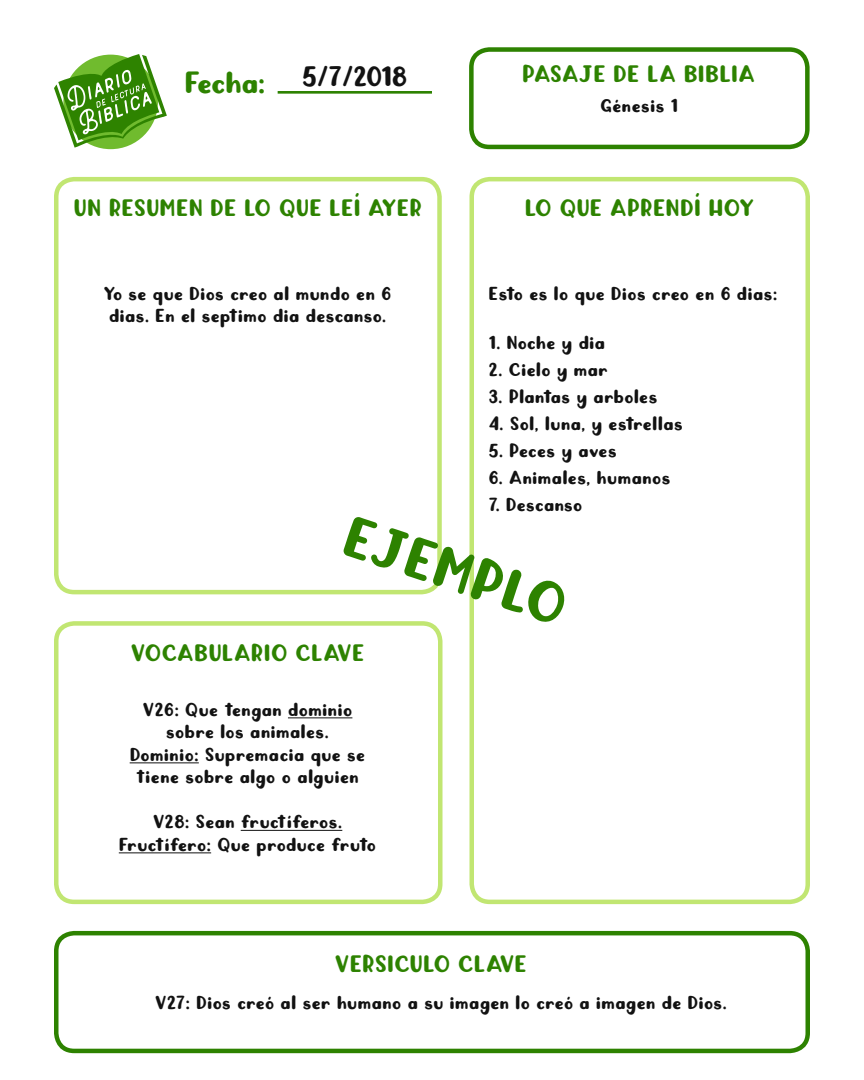
<style>
.page{position:relative;width:864px;height:1080px;background:#fff}
.page>*{position:absolute;margin:0;border:0;box-sizing:border-box;transform-origin:0 0}
.t1{font:69px "KH Prince Rollick Regular";color:#2d8200}
.t2{font:36.75px "KH Prince Rollick Regular";letter-spacing:-.035em;color:#2d8200}
.t3{font:33.6px "KH Prince Rollick Regular";color:#121212}
.t4{font:28.5px "KH Prince Rollick Regular";color:#2d8200}
.t5{font:22.5px/22.5px "KH Prince Rollick Regular";color:#121212}
.t6{font:22.5px "KH Prince Rollick Regular";letter-spacing:-.02em;color:#121212}
</style>
<div class="page">
<hr style="left:288px;top:717px;width:64px;height:1px;background:#121212">
<hr style="left:130px;top:762px;width:69px;height:1px;background:#121212">
<hr style="left:241px;top:830px;width:101px;height:1px;background:#121212">
<hr style="left:119px;top:852px;width:92px;height:1px;background:#121212">
<div style="left:54px;top:931px;width:756px;height:122px;border:4px solid #2d8200;border-radius:18px"></div>
<div style="left:469px;top:47px;width:341px;height:102px;border:4px solid #2d8200;border-radius:18px"></div>
<div style="left:54px;top:177px;width:388px;height:417px;border:4px solid #c1e672;border-radius:18px"></div>
<div style="left:54px;top:621px;width:389px;height:283px;border:4px solid #c1e672;border-radius:18px"></div>
<div style="left:469px;top:177px;width:341px;height:727px;border:4px solid #c1e672;border-radius:18px"></div>
<svg style="left:54px;top:54px;width:113px;height:94px"></svg>
<hr style="left:278px;top:91px;width:154px;height:3px;background:#2d8200">
<p class="t2" style="left:184px;top:53px;width:83px">Fecha:</p>
<p class="t4" style="left:522px;top:50px;width:234px">PASAJE DE LA BIBLIA</p>
<p class="t3" style="left:302px;top:49px;width:107px">5/7/2018</p>
<p class="t5" style="left:600px;top:93px;width:79px">Génesis 1</p>
<p class="t4" style="left:74px;top:185px;width:350px">UN RESUMEN DE LO QUE LEÍ AYER</p>
<p class="t4" style="left:525px;top:184px;width:231px">LO QUE APRENDÍ HOY</p>
<p class="t5" style="left:104px;top:281px;width:289px">Yo se que Dios creo al mundo en 6 dias. En el septimo dia descanso.</p>
<p class="t5" style="left:488px;top:281px;width:291px">Esto es lo que Dios creo en 6 dias:</p>
<p class="t5" style="left:488px;top:330px;width:118px">1. Noche y dia</p>
<p class="t5" style="left:488px;top:357px;width:121px">2. Cielo y mar</p>
<p class="t5" style="left:488px;top:384px;width:171px">3. Plantas y arboles</p>
<p class="t5" style="left:488px;top:411px;width:196px">4. Sol, luna, y estrellas</p>
<p class="t6" style="left:488px;top:432px;width:130px">5. Peces y aves</p>
<p class="t5" style="left:488px;top:465px;width:184px">6. Animales, humanos</p>
<p class="t5" style="left:488px;top:492px;width:96px">7. Descanso</p>
<p class="t1" style="left:362px;top:482px;width:234px;rotate:18deg">EJEMPLO</p>
<p class="t4" style="left:130px;top:630px;width:236px">VOCABULARIO CLAVE</p>
<p class="t5" style="left:143px;top:697px;width:211px">V26: Que tengan dominio</p>
<p class="t5" style="left:166px;top:719px;width:165px">sobre los animales.</p>
<p class="t5" style="left:130px;top:742px;width:237px">Dominio: Supremacia que se</p>
<p class="t5" style="left:136px;top:764px;width:225px">tiene sobre algo o alguien</p>
<p class="t5" style="left:153px;top:809px;width:191px">V28: Sean fructíferos.</p>
<p class="t5" style="left:119px;top:832px;width:259px">Fructífero: Que produce fruto</p>
<p class="t4" style="left:335px;top:940px;width:194px">VERSICULO CLAVE</p>
<p class="t5" style="left:155px;top:990px;width:574px">V27: Dios creó al ser humano a su imagen lo creó a imagen de Dios.</p>
</div>
